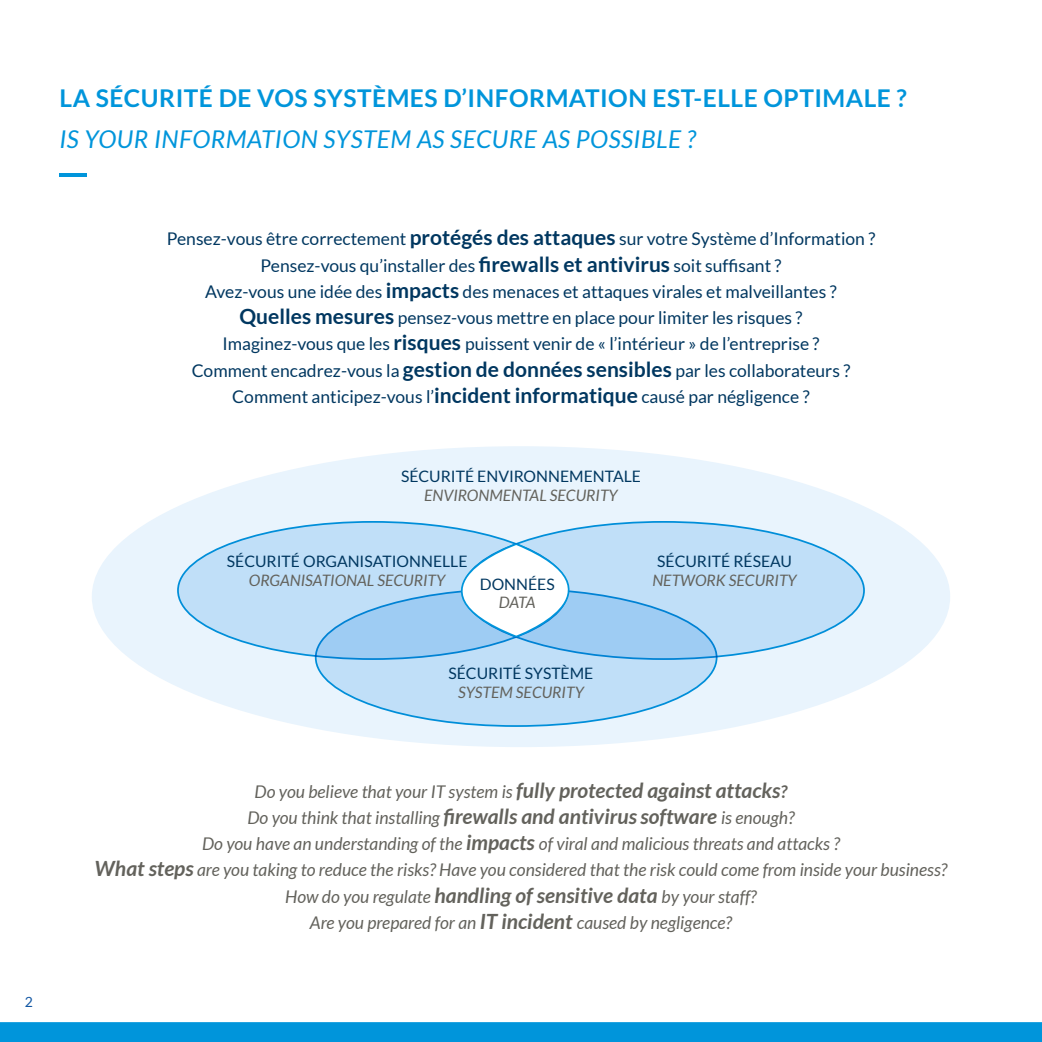
<style>
.page{position:relative;width:1042px;height:1042px;background:#fff}
.page>*{position:absolute;margin:0;border:0;box-sizing:border-box;transform-origin:0 0}
.t1{font:700 24.5px "Lato";letter-spacing:.02em;color:#0095db}
.t2{font:italic 24.5px "Lato";letter-spacing:.02em;color:#0095db}
.t3{font:17.5px/26.2px "Lato";color:#003760;text-align:center}
.t4{font:italic 17.5px/26.2px "Lato";color:#63625c;text-align:center}
.t5{font:15.75px "Lato";color:#003760}
.t6{font:italic 15.75px "Lato";color:#63625c}
.t7{font:14px "Lato";color:#1156a3}
.s1{font-weight:700;font-size:21px}
.s2{font-weight:700}
</style>
<div class="page">
<div style="left:0;top:1022px;width:1042px;height:20px;background:#0095db"></div>
<hr style="left:60px;top:173px;width:27px;height:4px;background:#0095db">
<div style="left:92px;top:446px;width:858px;height:301px;background:#e9f4fd;border-radius:50%"></div>
<div style="left:463px;top:522px;width:401px;height:137px;background:#c0dff8;border-radius:50%"></div>
<div style="left:178px;top:522px;width:390px;height:137px;background:#c0dff8;border-radius:50%"></div>
<svg style="left:316px;top:589px;width:400px;height:137px;background:#afd6f5"></svg>
<svg style="left:394px;top:542px;width:240px;height:97px"></svg>
<h1 class="t1" style="left:60px;top:85px;width:849px">LA SÉCURITÉ DE VOS SYSTÈMES D’INFORMATION EST-ELLE OPTIMALE ?</h1>
<h1 class="t2" style="left:60px;top:129px;width:638px">IS YOUR INFORMATION SYSTEM AS SECURE AS POSSIBLE ?</h1>
<p class="t3" style="left:167px;top:226px;width:710px">Pensez-vous être correctement <span class="s1">protégés des attaques</span> sur votre Système d’Information ?<br>Pensez-vous qu’installer des <span class="s1">firewalls et antivirus</span> soit suffisant ?<br>Avez-vous une idée des <span class="s1">impacts</span> des menaces et attaques virales et malveillantes ?<br><span class="s1">Quelles mesures</span> pensez-vous mettre en place pour limiter les risques ?<br>Imaginez-vous que les <span class="s1">risques</span> puissent venir de « l’intérieur » de l’entreprise ?<br>Comment encadrez-vous la <span class="s1">gestion de données sensibles</span> par les collaborateurs ?<br>Comment anticipez-vous l’<span class="s1">incident informatique</span> causé par négligence ?</p>
<p class="t5" style="left:401px;top:468px;width:241px">SÉCURITÉ ENVIRONNEMENTALE</p>
<p class="t6" style="left:424px;top:489px;width:195px">ENVIRONMENTAL SECURITY</p>
<p class="t5" style="left:227px;top:553px;width:242px">SÉCURITÉ ORGANISATIONNELLE</p>
<p class="t6" style="left:249px;top:574px;width:198px">ORGANISATIONAL SECURITY</p>
<p class="t5" style="left:480px;top:575px;width:76px">DONNÉES</p>
<p class="t6" style="left:499px;top:596px;width:38px">DATA</p>
<p class="t5" style="left:657px;top:553px;width:136px">SÉCURITÉ RÉSEAU</p>
<p class="t6" style="left:652px;top:574px;width:146px">NETWORK SECURITY</p>
<p class="t5" style="left:448px;top:665px;width:146px">SÉCURITÉ SYSTÈME</p>
<p class="t6" style="left:458px;top:686px;width:127px">SYSTEM SECURITY</p>
<p class="t7" style="left:25px;top:995px;width:10px">2</p>
<p class="t4" style="left:95px;top:779px;width:854px">Do you believe that your IT system is <span class="s1">fully protected against attacks</span><span class="s2">?<br></span>Do you think that installing <span class="s1">firewalls and antivirus software</span> is enough?<br>Do you have an understanding of the <span class="s1">impacts</span> of viral and malicious threats and attacks ?<br><span class="s1">What steps</span> are you taking to reduce the risks? Have you considered that the risk could come from inside your business?<br>How do you regulate <span class="s1">handling of sensitive data</span> by your staff?<br>Are you prepared for an <span class="s1">IT incident</span> caused by negligence?</p>
</div>
